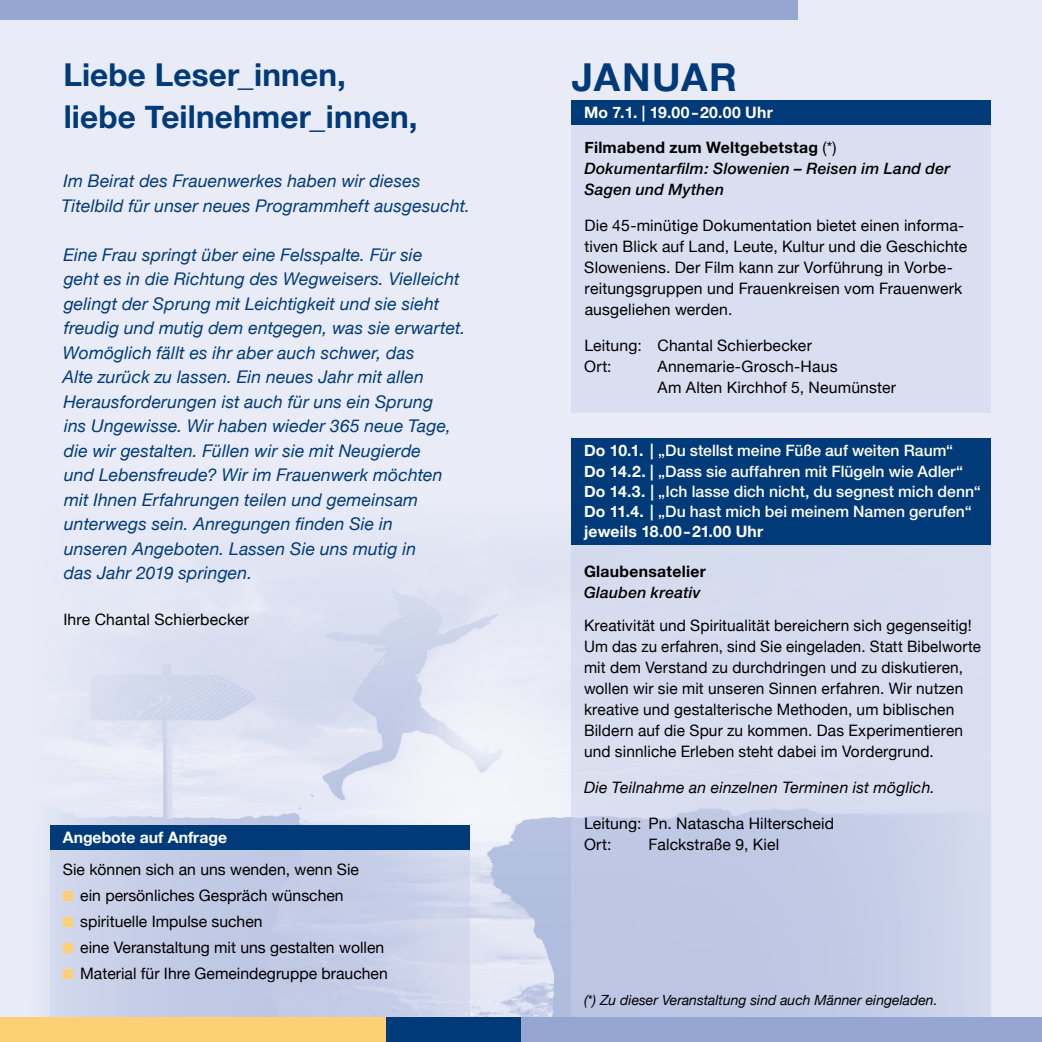
<style>
.page{position:relative;width:1042px;height:1042px;background:#e9ecf7}
.page>*{position:absolute;margin:0;border:0;box-sizing:border-box;transform-origin:0 0}
.t1{font:700 38.5px "Helvetica Neue";letter-spacing:.04em;color:#003a79}
.t2{font:700 31.5px/42px "Helvetica Neue";letter-spacing:.005em;color:#003a79}
.t3{font:italic 17.5px/24.5px "Helvetica Neue";letter-spacing:.01em;color:#003a79}
.t4{font:15.75px/21px "Helvetica Neue";letter-spacing:.01em;color:#000}
.t5{font:500 15.75px/20.1px "Helvetica Neue";color:#fff}
.t6{font:italic 500 15.75px/21px "Helvetica Neue";letter-spacing:.015em;color:#000}
.t7{font:700 15.75px/34.5px "Helvetica Neue";letter-spacing:.02em;color:#000}
.t8{font:italic 15.75px "Helvetica Neue";letter-spacing:.015em;color:#000}
.t9{font:700 15.75px "Helvetica Neue";color:#fff}
.t10{font:italic 14px "Helvetica Neue";color:#000}
.s1{color:#fff}
.s2{font-weight:400}
.s3{font-weight:700}
</style>
<div class="page">
<img style="left:50px;top:560px;width:521px;height:457px">
<svg style="left:571px;top:544px;width:420px;height:473px;background:#cdd4ea"></svg>
<div style="left:51px;top:850px;width:419px;height:192px;background:#c9d0e9"></div>
<div style="left:63px;top:891px;width:10px;height:10px;background:#fdd075"></div>
<div style="left:63px;top:917px;width:10px;height:10px;background:#fdd075"></div>
<div style="left:63px;top:943px;width:10px;height:10px;background:#fdd075"></div>
<div style="left:63px;top:969px;width:10px;height:10px;background:#fdd075"></div>
<div style="left:51px;top:825px;width:419px;height:25px;background:#003a79"></div>
<div style="left:571px;top:125px;width:420px;height:288px;background:#d9def0"></div>
<div style="left:571px;top:100px;width:420px;height:25px;background:#003a79"></div>
<div style="left:0;top:0;width:798px;height:20px;background:#95a6d2"></div>
<div style="left:0;top:1017px;width:387px;height:25px;background:#fdd075"></div>
<div style="left:386px;top:1017px;width:135px;height:25px;background:#003a79"></div>
<div style="left:521px;top:1017px;width:521px;height:25px;background:#95a6d2"></div>
<div style="left:571px;top:438px;width:420px;height:106px;background:#003a79"></div>
<h2 class="t2" style="left:63px;top:54px;width:356px">Liebe Leser_innen, liebe Teilnehmer_innen,</h2>
<p class="t3" style="left:61px;top:170px;width:410px">Im Beirat des Frauenwerkes haben wir dieses<br>Titelbild für unser neues Programmheft ausgesucht.</p>
<p class="t3" style="left:62px;top:243px;width:405px">Eine Frau springt über eine Felsspalte. Für sie<br>geht es in die Richtung des Wegweisers. Vielleicht gelingt der Sprung mit Leichtigkeit und sie sieht freudig und mutig dem entgegen, was sie erwartet.<br>Womöglich fällt es ihr aber auch schwer, das<br>Alte zurück zu lassen. Ein neues Jahr mit allen Herausforderungen ist auch für uns ein Sprung<br>ins Ungewisse. Wir haben wieder 365 neue Tage, die wir gestalten. Füllen wir sie mit Neugierde<br>und Lebensfreude? Wir im Frauenwerk möchten mit Ihnen Erfahrungen teilen und gemeinsam unterwegs sein. Anregungen finden Sie in<br>unseren Angeboten. Lassen Sie uns mutig in<br>das Jahr 2019 springen.</p>
<p class="t4" style="left:63px;top:609px;width:187px">Ihre Chantal Schierbecker</p>
<p class="t9" style="left:63px;top:825px;width:166px">Angebote auf Anfrage</p>
<p class="t4" style="left:80px;top:857px;width:309px;line-height:25.9px;text-indent:-17px">Sie können sich an uns wenden, wenn Sie<br>ein persönliches Gespräch wünschen spirituelle Impulse suchen<br>eine Veranstaltung mit uns gestalten wollen Material für Ihre Gemeindegruppe brauchen</p>
<h1 class="t1" style="left:572px;top:47px;width:167px">JANUAR</h1>
<p class="t7" style="left:584px;top:96px;width:254px"><span class="s1">Mo 7.1. | 19.00 – 20.00 Uhr<br></span>Filmabend zum Weltgebetstag <span class="s2">(*)</span></p>
<p class="t6" style="left:584px;top:158px;width:367px">Dokumentarfilm: Slowenien – Reisen im Land der<br>Sagen und Mythen</p>
<p class="t4" style="left:584px;top:216px;width:384px">Die 45-minütige Dokumentation bietet einen informa&shy;tiven Blick auf Land, Leute, Kultur und die Geschichte Sloweniens. Der Film kann zur Vorführung in Vorbe&shy;reitungsgruppen und Frauenkreisen vom Frauenwerk ausgeliehen werden.</p>
<p class="t4" style="left:584px;top:335px;width:229px">Leitung: Chantal Schierbecker<br>Ort:</p>
<p class="t4" style="left:657px;top:356px;width:240px">Annemarie-Grosch-Haus<br>Am Alten Kirchhof 5, Neumünster</p>
<p class="t5" style="left:584px;top:440px;width:398px"><span class="s3">Do 10.1. |</span> „Du stellst meine Füße auf weiten Raum“<br><span class="s3">Do 14.2. |</span> „Dass sie auffahren mit Flügeln wie Adler“ <span class="s3">Do 14.3. |</span> „Ich lasse dich nicht, du segnest mich denn“ <span class="s3">Do 11.4. |</span> „Du hast mich bei meinem Namen gerufen“ <span class="s3">jeweils 18.00 – 21.00 Uhr</span></p>
<p class="t7" style="left:584px;top:554px;width:123px">Glaubensatelier</p>
<p class="t6" style="left:584px;top:581px;width:118px">Glauben kreativ</p>
<p class="t4" style="left:584px;top:616px;width:398px">Kreativität und Spiritualität bereichern sich gegenseitig!<br>Um das zu erfahren, sind Sie eingeladen. Statt Bibelworte mit dem Verstand zu durchdringen und zu diskutieren, wollen wir sie mit unseren Sinnen erfahren. Wir nutzen kreative und gestalterische Methoden, um biblischen Bildern auf die Spur zu kommen. Das Experimentieren und sinnliche Erleben steht dabei im Vordergrund.</p>
<p class="t8" style="left:584px;top:776px;width:352px">Die Teilnahme an einzelnen Terminen ist möglich.</p>
<p class="t4" style="left:584px;top:813px;width:252px">Leitung: Pn. Natascha Hilterscheid<br>Ort:</p>
<p class="t4" style="left:648px;top:834px;width:132px">Falckstraße 9, Kiel</p>
<p class="t10" style="left:584px;top:989px;width:355px">(*) Zu dieser Veranstaltung sind auch Männer eingeladen.</p>
</div>
